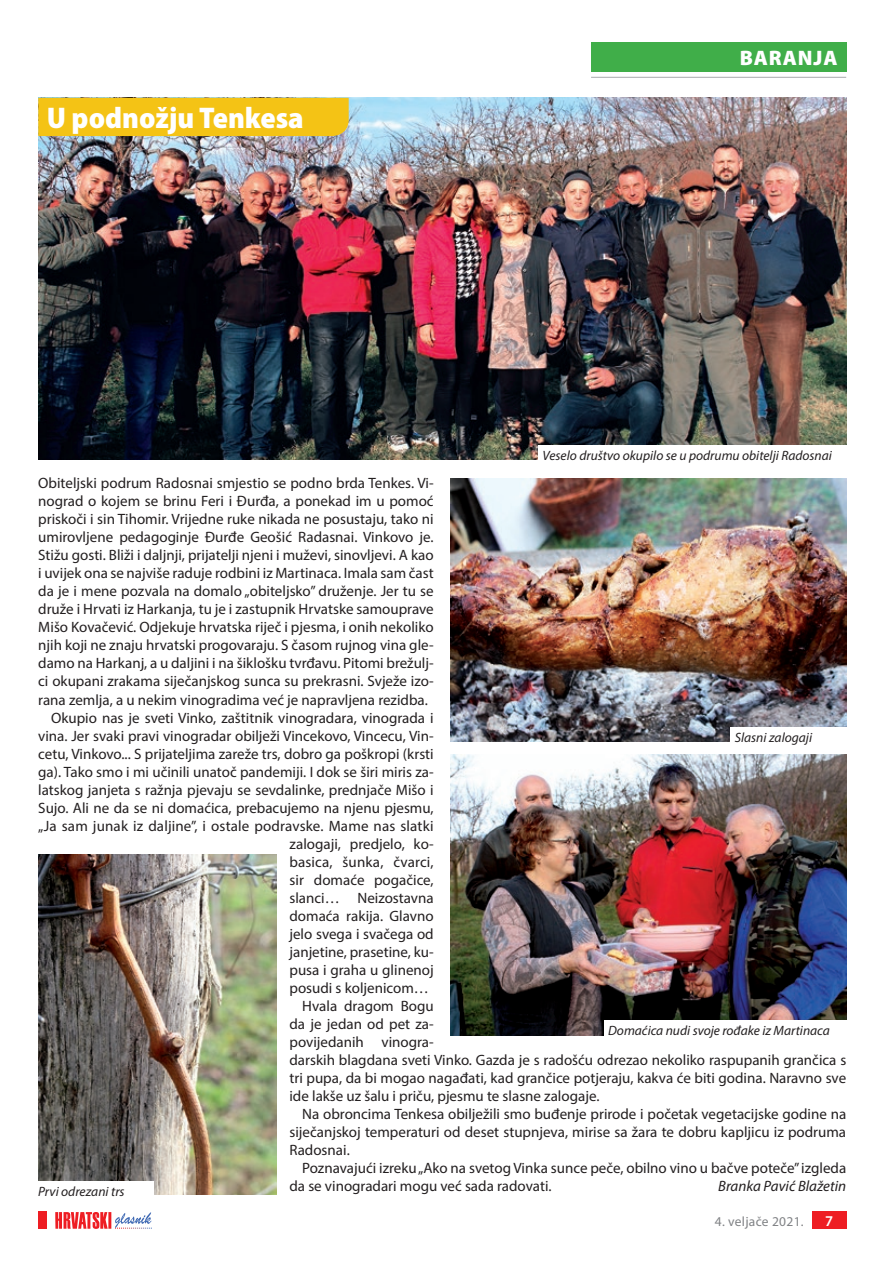
<style>
.page{position:relative;width:893px;height:1263px;background:#fff}
.page>*{position:absolute;margin:0;border:0;box-sizing:border-box;transform-origin:0 0}
.t1{font:900 semi-condensed 30px "Myriad Pro";color:#fff}
.t2{font:900 21px "Myriad Pro";letter-spacing:.04em;color:#fff}
.t3{font:15px "Myriad Pro";color:#231f20}
.t4{font:italic 15px "Myriad Pro";color:#231f20}
.t5{font:600 15px "Myriad Pro";color:#fff}
.t6{font:italic 13.5px "Myriad Pro";color:#231f20}
.t7{font:13.5px "Myriad Pro";letter-spacing:.02em;color:#808285}
</style>
<div class="page">
<div style="left:812px;top:1212px;width:34px;height:17px;background:#ee1d23"></div>
<svg style="left:55px;top:1212px;width:97px;height:17px"></svg>
<div style="left:38px;top:1212px;width:9px;height:17px;background:#ee1d23"></div>
<div style="left:591px;top:43px;width:255px;height:29px;background:#40ae49"></div>
<hr style="left:591px;top:77px;width:255px;height:1px;background:#a8a9ad">
<img style="left:38px;top:98px;width:808px;height:361px">
<div style="left:38px;top:98px;width:311px;height:38px;background:#f4c315"></div>
<img style="left:451px;top:478px;width:395px;height:264px">
<img style="left:451px;top:755px;width:395px;height:280px">
<img style="left:38px;top:855px;width:239px;height:340px">
<div style="left:538px;top:445px;width:312px;height:19px;background:#fff"></div>
<div style="left:730px;top:727px;width:128px;height:19px;background:#fff"></div>
<div style="left:604px;top:1021px;width:246px;height:19px;background:#fff"></div>
<div style="left:34px;top:1182px;width:119px;height:19px;background:#fff"></div>
<h1 class="t1" style="left:47px;top:98px;width:259px">U podnožju Tenkesa</h1>
<h2 class="t2" style="left:740px;top:44px;width:99px">BARANJA</h2>
<p class="t6" style="left:543px;top:447px;width:291px">Veselo društvo okupilo se u podrumu obitelji Radosnai</p>
<p class="t3" style="left:38px;top:474px;width:397px">Obiteljski podrum Radosnai smjestio se podno brda Tenkes. Vi-</p>
<p class="t3" style="left:38px;top:492px;width:397px">nograd o kojem se brinu Feri i Đurđa, a ponekad im u pomoć</p>
<p class="t3" style="left:38px;top:510px;width:397px">priskoči i sin Tihomir. Vrijedne ruke nikada ne posustaju, tako ni</p>
<p class="t3" style="left:38px;top:528px;width:397px">umirovljene pedagoginje Đurđe Geošić Radasnai. Vinkovo je.</p>
<p class="t3" style="left:38px;top:546px;width:397px">Stižu gosti. Bliži i daljnji, prijatelji njeni i muževi, sinovljevi. A kao</p>
<p class="t3" style="left:38px;top:564px;width:397px">i uvijek ona se najviše raduje rodbini iz Martinaca. Imala sam čast</p>
<p class="t3" style="left:38px;top:582px;width:397px">da je i mene pozvala na domalo „obiteljsko” druženje. Jer tu se</p>
<p class="t3" style="left:38px;top:600px;width:397px">druže i Hrvati iz Harkanja, tu je i zastupnik Hrvatske samouprave</p>
<p class="t3" style="left:38px;top:618px;width:397px">Mišo Kovačević. Odjekuje hrvatska riječ i pjesma, i onih nekoliko</p>
<p class="t3" style="left:38px;top:636px;width:397px">njih koji ne znaju hrvatski progovaraju. S časom rujnog vina gle-</p>
<p class="t3" style="left:38px;top:654px;width:396px">damo na Harkanj, a u daljini i na šiklošku tvrđavu. Pitomi brežulj-</p>
<p class="t3" style="left:38px;top:672px;width:397px">ci okupani zrakama siječanjskog sunca su prekrasni. Svježe izo-</p>
<p class="t3" style="left:38px;top:690px;width:391px">rana zemlja, a u nekim vinogradima već je napravljena rezidba.</p>
<p class="t3" style="left:51px;top:708px;width:384px">Okupio nas je sveti Vinko, zaštitnik vinogradara, vinograda i</p>
<p class="t3" style="left:38px;top:726px;width:397px">vina. Jer svaki pravi vinogradar obilježi Vincekovo, Vincecu, Vin-</p>
<p class="t3" style="left:38px;top:744px;width:397px">cetu, Vinkovo... S prijateljima zareže trs, dobro ga poškropi (krsti</p>
<p class="t3" style="left:38px;top:762px;width:397px">ga). Tako smo i mi učinili unatoč pandemiji. I dok se širi miris za-</p>
<p class="t3" style="left:38px;top:780px;width:397px">latskog janjeta s ražnja pjevaju se sevdalinke, prednjače Mišo i</p>
<p class="t3" style="left:38px;top:798px;width:397px">Sujo. Ali ne da se ni domaćica, prebacujemo na njenu pjesmu,</p>
<p class="t3" style="left:38px;top:816px;width:397px">„Ja sam junak iz daljine”, i ostale podravske. Mame nas slatki</p>
<p class="t3" style="left:289px;top:834px;width:146px">zalogaji, predjelo, ko-</p>
<p class="t3" style="left:289px;top:852px;width:146px">basica, šunka, čvarci,</p>
<p class="t3" style="left:289px;top:870px;width:146px">sir domaće pogačice,</p>
<p class="t3" style="left:289px;top:888px;width:146px">slanci… Neizostavna</p>
<p class="t3" style="left:289px;top:906px;width:146px">domaća rakija. Glavno</p>
<p class="t3" style="left:289px;top:924px;width:146px">jelo svega i svačega od</p>
<p class="t3" style="left:289px;top:942px;width:146px">janjetine, prasetine, ku-</p>
<p class="t3" style="left:289px;top:960px;width:146px">pusa i graha u glinenoj</p>
<p class="t3" style="left:289px;top:978px;width:141px">posudi s koljenicom…</p>
<p class="t3" style="left:302px;top:996px;width:133px">Hvala dragom Bogu</p>
<p class="t3" style="left:289px;top:1014px;width:146px">da je jedan od pet za-</p>
<p class="t3" style="left:289px;top:1032px;width:146px">povijedanih vinogra-</p>
<p class="t3" style="left:289px;top:1050px;width:558px">darskih blagdana sveti Vinko. Gazda je s radošću odrezao nekoliko raspupanih grančica s</p>
<p class="t3" style="left:289px;top:1068px;width:558px">tri pupa, da bi mogao nagađati, kad grančice potjeraju, kakva će biti godina. Naravno sve</p>
<p class="t3" style="left:289px;top:1086px;width:311px">ide lakše uz šalu i priču, pjesmu te slasne zalogaje.</p>
<p class="t3" style="left:302px;top:1104px;width:545px">Na obroncima Tenkesa obilježili smo buđenje prirode i početak vegetacijske godine na</p>
<p class="t3" style="left:289px;top:1122px;width:558px">siječanjskoj temperaturi od deset stupnjeva, mirise sa žara te dobru kapljicu iz podruma</p>
<p class="t3" style="left:289px;top:1140px;width:62px">Radosnai.</p>
<p class="t3" style="left:302px;top:1158px;width:545px">Poznavajući izreku „Ako na svetog Vinka sunce peče, obilno vino u bačve poteče” izgleda</p>
<p class="t3" style="left:289px;top:1176px;width:264px">da se vinogradari mogu već sada radovati.</p>
<p class="t4" style="left:718px;top:1176px;width:129px">Branka Pavić Blažetin</p>
<p class="t6" style="left:735px;top:729px;width:79px">Slasni zalogaji</p>
<p class="t6" style="left:608px;top:1022px;width:223px">Domaćica nudi svoje rođake iz Martinaca</p>
<p class="t6" style="left:38px;top:1183px;width:88px">Prvi odrezani trs</p>
<p class="t7" style="left:715px;top:1213px;width:90px">4. veljače 2021.</p>
<p class="t5" style="left:825px;top:1211px;width:10px">7</p>
</div>
